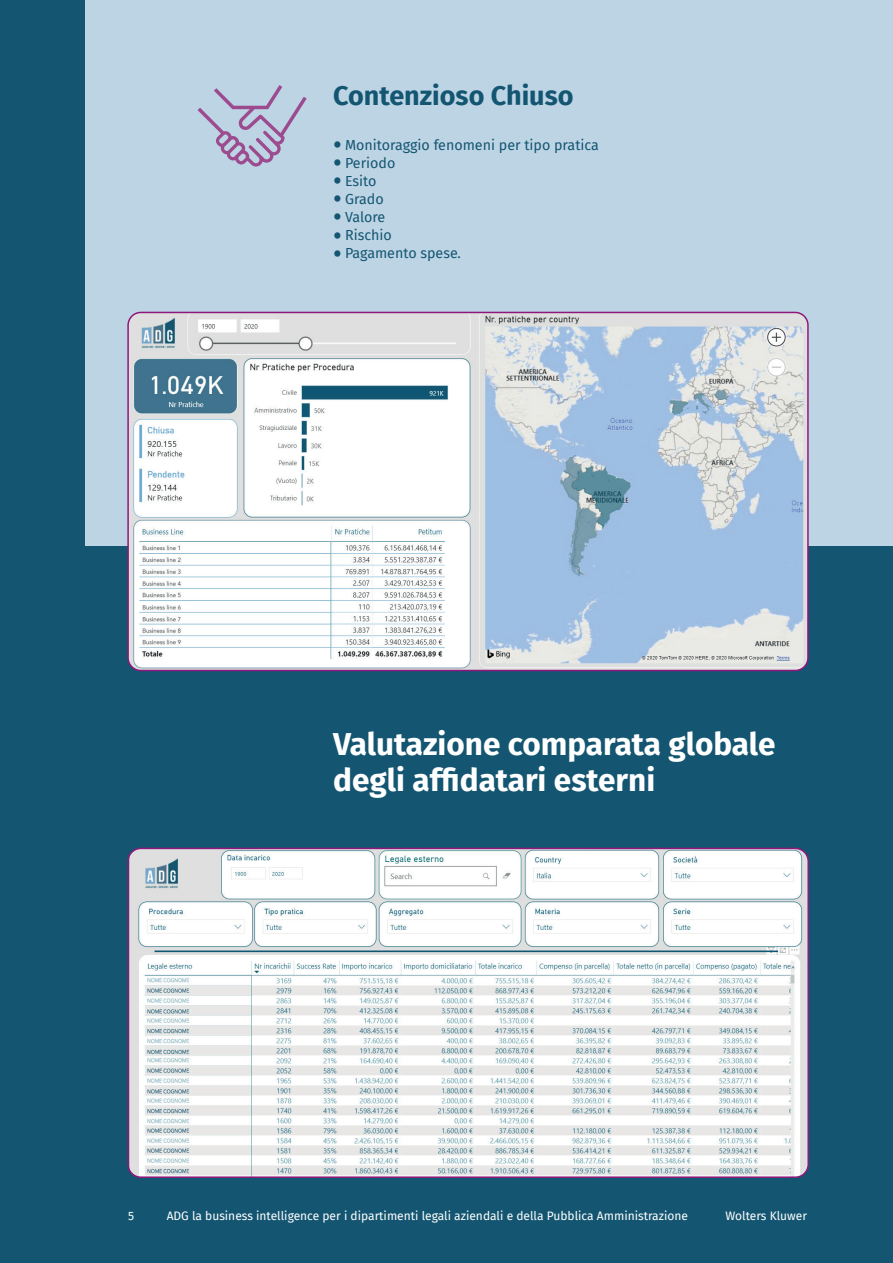
<style>
.page{position:relative;width:893px;height:1263px;background:#145671}
.page>*{position:absolute;margin:0;border:0;box-sizing:border-box;transform-origin:0 0}
.t1{font:700 31.5px/36px "Fira Sans";color:#fff}
.t2{font:700 27px "Fira Sans";color:#145671}
.t3{font:14.25px "Fira Sans";color:#145671}
.t4{font:12px "Fira Sans";color:#fff}
.s1{font-size:27px}
</style>
<div class="page">
<div style="left:86px;top:0;width:807px;height:546px;background:#bdd4e5"></div>
<img style="left:130px;top:312px;width:676px;height:358px">
<div style="left:127px;top:312px;width:682px;height:359px;border:2px solid #8e177c;border-radius:13px"></div>
<svg style="left:198px;top:85px;width:109px;height:82px"></svg>
<img style="left:130px;top:848px;width:678px;height:327px">
<div style="left:127px;top:848px;width:682px;height:330px;border:2px solid #8e177c;border-radius:13px"></div>
<h2 class="t2" style="left:333px;top:73px;width:242px">Contenzioso Chiuso</h2>
<p class="t3" style="left:333px;top:134px;width:267px"><span class="s1">•</span> Monitoraggio fenomeni per tipo pratica</p>
<p class="t3" style="left:333px;top:152px;width:64px"><span class="s1">•</span> Periodo</p>
<p class="t3" style="left:333px;top:170px;width:45px"><span class="s1">•</span> Esito</p>
<p class="t3" style="left:333px;top:188px;width:52px"><span class="s1">•</span> Grado</p>
<p class="t3" style="left:333px;top:206px;width:54px"><span class="s1">•</span> Valore</p>
<p class="t3" style="left:333px;top:224px;width:60px"><span class="s1">•</span> Rischio</p>
<p class="t3" style="left:333px;top:242px;width:129px"><span class="s1">•</span> Pagamento spese.</p>
<h1 class="t1" style="left:333px;top:723px;width:444px">Valutazione comparata globale degli affidatari esterni</h1>
<p class="t4" style="left:128px;top:1207px;width:8px">5</p>
<p class="t4" style="left:167px;top:1207px;width:523px">ADG la business intelligence per i dipartimenti legali aziendali e della Pubblica Amministrazione</p>
<p class="t4" style="left:725px;top:1207px;width:83px">Wolters Kluwer</p>
</div>
